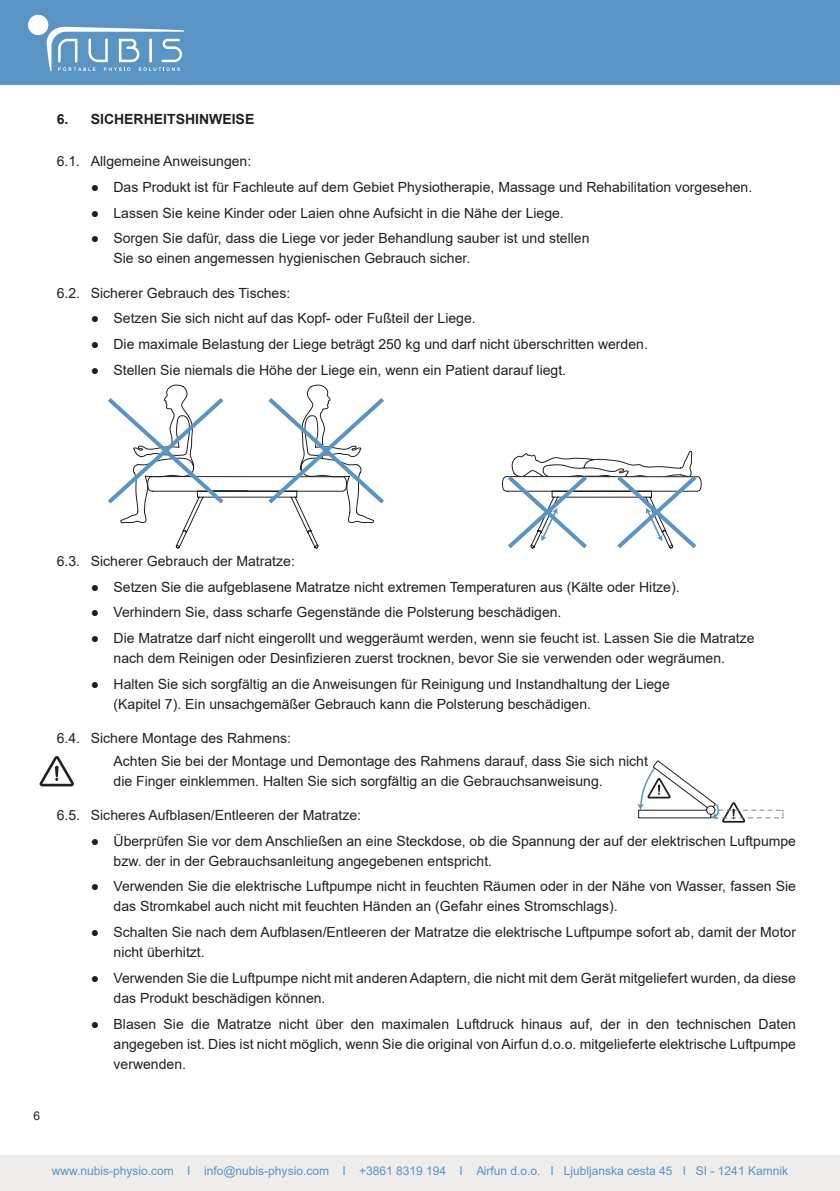
<style>
.page{position:relative;width:840px;height:1191px;background:#fff}
.page>*{position:absolute;margin:0;border:0;box-sizing:border-box;transform-origin:0 0}
.t1{font:14px/20px "Arial";color:#231f20}
.t2{font:700 14px "Arial";color:#231f20}
.t3{font:12px "Arial";color:#5994c5}
.t4{font:12px "Arial";color:#231f20}
</style>
<div class="page">
<div style="left:0;top:1154px;width:839px;height:37px;background:#efedec"></div>
<div style="left:0;top:0;width:839px;height:85px;background:#5994c5"></div>
<div style="left:28px;top:15px;width:20px;height:20px;background:#fff;border-radius:50%"></div>
<svg style="left:46px;top:26px;width:138px;height:45px"></svg>
<hr style="left:149px;top:38px;width:3px;height:24px;background:#fff">
<svg style="left:40px;top:756px;width:34px;height:30px"></svg>
<svg style="left:108px;top:394px;width:592px;height:155px"></svg>
<svg style="left:540px;top:507px;width:17px;height:34px"></svg>
<svg style="left:645px;top:507px;width:17px;height:34px"></svg>
<svg style="left:637px;top:760px;width:146px;height:62px"></svg>
<p class="t2" style="left:57px;top:109px;width:199px">6. SICHERHEITSHINWEISE</p>
<p class="t1" style="left:57px;top:151px;width:196px">6.1. Allgemeine Anweisungen:</p>
<p class="t1" style="left:91px;top:177px;width:662px">● Das Produkt ist für Fachleute auf dem Gebiet Physiotherapie, Massage und Rehabilitation vorgesehen.</p>
<p class="t1" style="left:91px;top:203px;width:474px">● Lassen Sie keine Kinder oder Laien ohne Aufsicht in die Nähe der Liege.</p>
<p class="t1" style="left:113px;top:228px;width:477px;text-indent:-23px">● Sorgen Sie dafür, dass die Liege vor jeder Behandlung sauber ist und stellen<br>Sie so einen angemessen hygienischen Gebrauch sicher.</p>
<p class="t1" style="left:57px;top:282px;width:235px">6.2. Sicherer Gebrauch des Tisches:</p>
<p class="t1" style="left:91px;top:308px;width:386px">● Setzen Sie sich nicht auf das Kopf- oder Fußteil der Liege.</p>
<p class="t1" style="left:91px;top:334px;width:558px">● Die maximale Belastung der Liege beträgt 250 kg und darf nicht überschritten werden.</p>
<p class="t1" style="left:91px;top:359px;width:476px">● Stellen Sie niemals die Höhe der Liege ein, wenn ein Patient darauf liegt.</p>
<p class="t4" style="left:34px;top:1107px;width:8px">6</p>
<p class="t1" style="left:57px;top:551px;width:239px">6.3. Sicherer Gebrauch der Matratze:</p>
<p class="t1" style="left:91px;top:576px;width:590px">● Setzen Sie die aufgeblasene Matratze nicht extremen Temperaturen aus (Kälte oder Hitze).</p>
<p class="t1" style="left:91px;top:602px;width:472px">● Verhindern Sie, dass scharfe Gegenstände die Polsterung beschädigen.</p>
<p class="t1" style="left:91px;top:628px;width:665px;text-align:center">● Die Matratze darf nicht eingerollt und weggeräumt werden, wenn sie feucht ist. Lassen Sie die Matratze nach dem Reinigen oder Desinfizieren zuerst trocknen, bevor Sie sie verwenden oder wegräumen.</p>
<p class="t1" style="left:113px;top:674px;width:557px;text-indent:-23px">● Halten Sie sich sorgfältig an die Anweisungen für Reinigung und Instandhaltung der Liege (Kapitel 7). Ein unsachgemäßer Gebrauch kann die Polsterung beschädigen.</p>
<p class="t1" style="left:113px;top:726px;width:535px;line-height:22.8px;text-indent:-57px">6.4. Sichere Montage des Rahmens:<br>Achten Sie bei der Montage und Demontage des Rahmens darauf, dass Sie sich nicht</p>
<p class="t1" style="left:113px;top:771px;width:490px">die Finger einklemmen. Halten Sie sich sorgfältig an die Gebrauchsanweisung.</p>
<p class="t1" style="left:57px;top:805px;width:306px">6.5. Sicheres Aufblasen/Entleeren der Matratze:</p>
<p class="t1" style="left:113px;top:830px;width:683px;text-indent:-23px">● Überprüfen Sie vor dem Anschließen an eine Steckdose, ob die Spannung der auf der elektrischen Luftpumpe bzw. der in der Gebrauchsanleitung angegebenen entspricht.</p>
<p class="t1" style="left:113px;top:876px;width:683px;text-indent:-23px">● Verwenden Sie die elektrische Luftpumpe nicht in feuchten Räumen oder in der Nähe von Wasser, fassen Sie das Stromkabel auch nicht mit feuchten Händen an (Gefahr eines Stromschlags).</p>
<p class="t1" style="left:113px;top:922px;width:683px;text-indent:-23px">● Schalten Sie nach dem Aufblasen/Entleeren der Matratze die elektrische Luftpumpe sofort ab, damit der Motor nicht überhitzt.</p>
<p class="t1" style="left:113px;top:967px;width:683px;text-indent:-23px">● Verwenden Sie die Luftpumpe nicht mit anderen Adaptern, die nicht mit dem Gerät mitgeliefert wurden, da diese das Produkt beschädigen können.</p>
<p class="t1" style="left:113px;top:1013px;width:683px;text-align:justify;text-indent:-23px">● Blasen Sie die Matratze nicht über den maximalen Luftdruck hinaus auf, der in den technischen Daten angegeben ist. Dies ist nicht möglich, wenn Sie die original von Airfun d.o.o. mitgelieferte elektrische Luftpumpe verwenden.</p>
<p class="t3" style="left:52px;top:1162px;width:737px">www.nubis-physio.com I info@nubis-physio.com I +3861 8319 194 I Airfun d.o.o. I Ljubljanska cesta 45 I SI - 1241 Kamnik</p>
</div>
